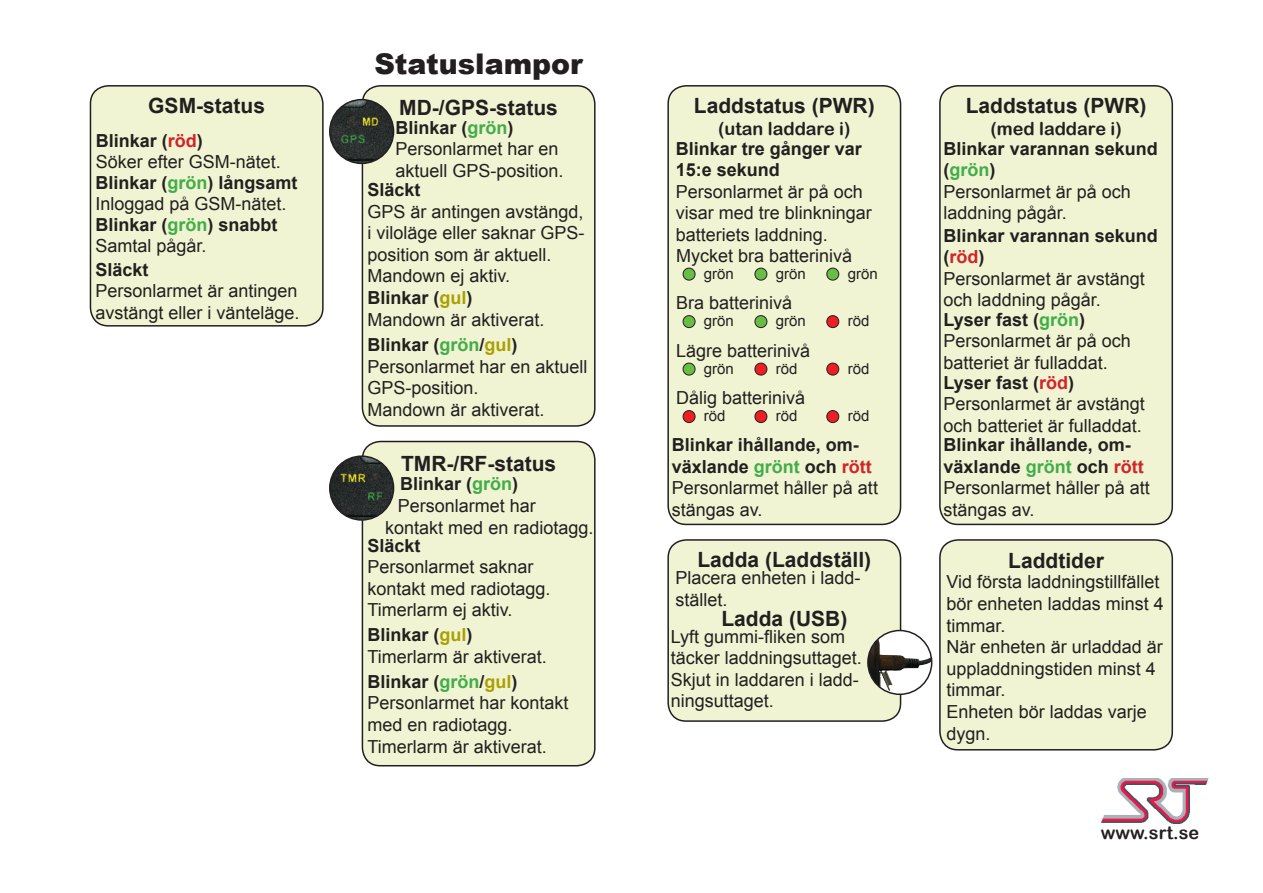
<style>
.page{position:relative;width:1263px;height:893px;background:#fff}
.page>*{position:absolute;margin:0;border:0;box-sizing:border-box;transform-origin:0 0}
.t1{font:900 28.5px "Arial";color:#231f20}
.t2{font:700 21px "Arial";color:#231f20}
.t3{font:18px/21.6px "Arial";color:#231f20}
.t4{font:700 18px/21.6px "Arial";color:#231f20}
.t5{font:18px "Arial Rounded MT Bold";color:#231f20}
.t6{font:15px "Arial";color:#231f20}
.s1{font-weight:700}
.s2{font-weight:700;color:#d2232a}
.s3{font-weight:700;color:#41ad49}
.s4{color:#41ad49}
.s5{font-weight:400}
.s6{font-weight:700;color:#aba000}
</style>
<div class="page">
<img style="left:1101px;top:778px;width:108px;height:45px">
<div style="left:90px;top:86px;width:233px;height:240px;background:#f0f4d2;border-radius:18px"></div>
<div style="left:90px;top:85px;width:234px;height:242px;border:2px solid #231f20;border-radius:18px"></div>
<div style="left:668px;top:86px;width:232px;height:438px;background:#f0f4d2;border-radius:18px"></div>
<div style="left:667px;top:85px;width:234px;height:440px;border:2px solid #231f20;border-radius:18px"></div>
<div style="left:683px;top:268px;width:12px;height:12px;background:#69bd45;border-radius:50%"></div>
<div style="left:683px;top:268px;width:12px;height:12px;border:1px solid #231f20;border-radius:50%"></div>
<div style="left:755px;top:268px;width:12px;height:12px;background:#69bd45;border-radius:50%"></div>
<div style="left:754px;top:268px;width:13px;height:12px;border:1px solid #231f20;border-radius:50%"></div>
<div style="left:827px;top:268px;width:12px;height:12px;background:#69bd45;border-radius:50%"></div>
<div style="left:826px;top:268px;width:13px;height:12px;border:1px solid #231f20;border-radius:50%"></div>
<div style="left:755px;top:316px;width:12px;height:12px;background:#69bd45;border-radius:50%"></div>
<div style="left:754px;top:315px;width:13px;height:13px;border:1px solid #231f20;border-radius:50%"></div>
<div style="left:683px;top:316px;width:12px;height:12px;background:#69bd45;border-radius:50%"></div>
<div style="left:683px;top:315px;width:12px;height:13px;border:1px solid #231f20;border-radius:50%"></div>
<div style="left:827px;top:316px;width:12px;height:12px;background:#ed1e24;border-radius:50%"></div>
<div style="left:826px;top:315px;width:13px;height:13px;border:1px solid #231f20;border-radius:50%"></div>
<div style="left:683px;top:363px;width:12px;height:12px;background:#69bd45;border-radius:50%"></div>
<div style="left:683px;top:363px;width:12px;height:12px;border:1px solid #231f20;border-radius:50%"></div>
<div style="left:827px;top:363px;width:12px;height:12px;background:#ed1e24;border-radius:50%"></div>
<div style="left:826px;top:363px;width:13px;height:12px;border:1px solid #231f20;border-radius:50%"></div>
<div style="left:755px;top:363px;width:12px;height:12px;background:#ed1e24;border-radius:50%"></div>
<div style="left:754px;top:363px;width:13px;height:12px;border:1px solid #231f20;border-radius:50%"></div>
<div style="left:827px;top:411px;width:12px;height:12px;background:#ed1e24;border-radius:50%"></div>
<div style="left:826px;top:410px;width:13px;height:13px;border:1px solid #231f20;border-radius:50%"></div>
<div style="left:755px;top:411px;width:12px;height:12px;background:#ed1e24;border-radius:50%"></div>
<div style="left:754px;top:410px;width:13px;height:13px;border:1px solid #231f20;border-radius:50%"></div>
<div style="left:683px;top:411px;width:12px;height:12px;background:#ed1e24;border-radius:50%"></div>
<div style="left:683px;top:410px;width:12px;height:13px;border:1px solid #231f20;border-radius:50%"></div>
<div style="left:940px;top:86px;width:232px;height:438px;background:#f0f4d2;border-radius:18px"></div>
<div style="left:939px;top:85px;width:234px;height:440px;border:2px solid #231f20;border-radius:18px"></div>
<div style="left:668px;top:540px;width:232px;height:181px;background:#f0f4d2;border-radius:18px"></div>
<div style="left:667px;top:539px;width:234px;height:183px;border:2px solid #231f20;border-radius:18px"></div>
<div style="left:940px;top:540px;width:232px;height:210px;background:#f0f4d2;border-radius:18px"></div>
<div style="left:939px;top:539px;width:234px;height:211px;border:2px solid #231f20;border-radius:18px"></div>
<div style="left:362px;top:86px;width:233px;height:340px;background:#f0f4d2;border-radius:18px"></div>
<div style="left:362px;top:85px;width:233px;height:342px;border:2px solid #231f20;border-radius:18px"></div>
<div style="left:362px;top:441px;width:233px;height:325px;background:#f0f4d2;border-radius:18px"></div>
<div style="left:362px;top:441px;width:233px;height:325px;border:2px solid #231f20;border-radius:18px"></div>
<img style="left:868px;top:630px;width:64px;height:64px;border-radius:32px">
<div style="left:867px;top:630px;width:65px;height:65px;border:2px solid #231f20;border-radius:50%"></div>
<img style="left:330px;top:100px;width:64px;height:63px;border-radius:32px">
<div style="left:329px;top:99px;width:65px;height:65px;border:2px solid #231f20;border-radius:50%"></div>
<img style="left:330px;top:456px;width:64px;height:64px;border-radius:32px">
<div style="left:329px;top:455px;width:65px;height:66px;border:2px solid #231f20;border-radius:50%"></div>
<p class="t2" style="left:148px;top:92px;width:118px">GSM-status</p>
<p class="t3" style="left:96px;top:130px;width:187px"><span class="s1">Blinkar (</span><span class="s2">röd</span><span class="s1">)<br></span>Söker efter GSM-nätet.</p>
<p class="t3" style="left:95px;top:172px;width:204px"><span class="s1">Blinkar (</span><span class="s3">grön</span><span class="s1">) långsamt<br></span>Inloggad på GSM-nätet.</p>
<p class="t4" style="left:95px;top:214px;width:184px">Blinkar (<span class="s4">grön</span>) snabbt<br><span class="s5">Samtal pågår.</span></p>
<p class="t3" style="left:95px;top:259px;width:206px"><span class="s1">Släckt<br></span>Personlarmet är antingen avstängt eller i vänteläge.</p>
<p class="t1" style="left:374px;top:44px;width:210px">Statuslampor</p>
<p class="t2" style="left:399px;top:94px;width:160px">MD-/GPS-status</p>
<p class="t3" style="left:395px;top:117px;width:170px"><span class="s1">Blinkar (</span><span class="s3">grön</span><span class="s1">)<br></span>Personlarmet har en aktuell GPS-position.</p>
<p class="t3" style="left:367px;top:179px;width:219px"><span class="s1">Släckt<br></span>GPS är antingen avstängd, i viloläge eller saknar GPS&shy;position som är aktuell.</p>
<p class="t3" style="left:367px;top:265px;width:144px">Mandown ej aktiv.</p>
<p class="t3" style="left:367px;top:287px;width:179px"><span class="s1">Blinkar (</span><span class="s6">gul</span><span class="s1">)<br></span>Mandown är aktiverat.</p>
<p class="t3" style="left:367px;top:334px;width:222px"><span class="s1">Blinkar (</span><span class="s3">grön</span><span class="s1">/</span><span class="s6">gul</span><span class="s1">)<br></span>Personlarmet har en aktuell<br>GPS-position.</p>
<p class="t3" style="left:367px;top:399px;width:179px">Mandown är aktiverat.</p>
<p class="t2" style="left:401px;top:449px;width:157px">TMR-/RF-status</p>
<p class="t3" style="left:398px;top:473px;width:140px"><span class="s1">Blinkar (</span><span class="s3">grön</span><span class="s1">)<br></span>Personlarmet har</p>
<p class="t3" style="left:385px;top:517px;width:210px">kontakt med en radiotagg.</p>
<p class="t3" style="left:367px;top:535px;width:168px"><span class="s1">Släckt<br></span>Personlarmet saknar</p>
<p class="t3" style="left:367px;top:578px;width:185px">kontakt med radiotagg.</p>
<p class="t3" style="left:367px;top:599px;width:147px">Timerlarm ej aktiv.</p>
<p class="t3" style="left:367px;top:624px;width:181px"><span class="s1">Blinkar (</span><span class="s6">gul</span><span class="s1">)<br></span>Timerlarm är aktiverat.</p>
<p class="t3" style="left:367px;top:671px;width:203px"><span class="s1">Blinkar (</span><span class="s3">grön</span><span class="s1">/</span><span class="s6">gul</span><span class="s1">)<br></span>Personlarmet har kontakt med en radiotagg.</p>
<p class="t3" style="left:367px;top:736px;width:181px">Timerlarm är aktiverat.</p>
<p class="t2" style="left:694px;top:92px;width:182px">Laddstatus (PWR)</p>
<p class="t5" style="left:718px;top:118px;width:134px">(utan laddare i)</p>
<p class="t3" style="left:676px;top:138px;width:198px"><span class="s1">Blinkar tre gånger var<br>15:e sekund<br></span>Personlarmet är på och visar med tre blinkningar batteriets laddning.</p>
<p class="t6" style="left:704px;top:264px;width:32px">grön</p>
<p class="t6" style="left:776px;top:264px;width:32px">grön</p>
<p class="t6" style="left:848px;top:264px;width:32px">grön</p>
<p class="t3" style="left:676px;top:245px;width:178px">Mycket bra batterinivå</p>
<p class="t3" style="left:676px;top:292px;width:118px">Bra batterinivå</p>
<p class="t6" style="left:704px;top:311px;width:32px">grön</p>
<p class="t6" style="left:776px;top:311px;width:32px">grön</p>
<p class="t6" style="left:848px;top:311px;width:23px">röd</p>
<p class="t3" style="left:676px;top:340px;width:136px">Lägre batterinivå</p>
<p class="t6" style="left:704px;top:359px;width:32px">grön</p>
<p class="t6" style="left:776px;top:359px;width:23px">röd</p>
<p class="t6" style="left:848px;top:359px;width:23px">röd</p>
<p class="t3" style="left:676px;top:387px;width:131px">Dålig batterinivå</p>
<p class="t3" style="left:672px;top:434px;width:208px"><span class="s1">Blinkar ihållande, om&shy;växlande</span> <span class="s3">grönt</span> <span class="s1">och</span> <span class="s2">rött<br></span>Personlarmet håller på att stängas av.</p>
<p class="t6" style="left:704px;top:406px;width:23px">röd</p>
<p class="t6" style="left:776px;top:406px;width:23px">röd</p>
<p class="t6" style="left:848px;top:406px;width:23px">röd</p>
<p class="t2" style="left:697px;top:546px;width:175px">Ladda (Laddställ)</p>
<p class="t2" style="left:721px;top:604px;width:127px">Ladda (USB)</p>
<p class="t3" style="left:671px;top:626px;width:193px">Lyft gummi-fliken som täcker laddningsuttaget.</p>
<p class="t3" style="left:671px;top:669px;width:190px">Skjut in laddaren i ladd&shy;ningsuttaget.</p>
<p class="t3" style="left:675px;top:567px;width:187px">Placera enheten i ladd&shy;stället.</p>
<p class="t2" style="left:966px;top:92px;width:182px">Laddstatus (PWR)</p>
<p class="t5" style="left:990px;top:118px;width:133px">(med laddare i)</p>
<p class="t3" style="left:944px;top:138px;width:216px"><span class="s1">Blinkar varannan sekund (</span><span class="s3">grön</span><span class="s1">)<br></span>Personlarmet är på och laddning pågår.</p>
<p class="t4" style="left:944px;top:225px;width:216px">Blinkar varannan sekund</p>
<p class="t3" style="left:944px;top:246px;width:203px"><span class="s1">(</span><span class="s2">röd</span><span class="s1">)<br></span>Personlarmet är avstängt och laddning pågår.</p>
<p class="t3" style="left:944px;top:309px;width:189px"><span class="s1">Lyser fast (</span><span class="s3">grön</span><span class="s1">)<br></span>Personlarmet är på och batteriet är fulladdat.</p>
<p class="t3" style="left:944px;top:372px;width:203px"><span class="s1">Lyser fast (</span><span class="s2">röd</span><span class="s1">)<br></span>Personlarmet är avstängt och batteriet är fulladdat.</p>
<p class="t3" style="left:944px;top:434px;width:208px"><span class="s1">Blinkar ihållande, om&shy;växlande</span> <span class="s3">grönt</span> <span class="s1">och</span> <span class="s2">rött<br></span>Personlarmet håller på att stängas av.</p>
<p class="t2" style="left:1008px;top:547px;width:97px">Laddtider</p>
<p class="t3" style="left:946px;top:571px;width:219px">Vid första laddningstillfället bör enheten laddas minst 4 timmar.</p>
<p class="t3" style="left:946px;top:636px;width:218px">När enheten är urladdad är uppladdningstiden minst 4 timmar.</p>
<p class="t3" style="left:946px;top:701px;width:202px">Enheten bör laddas varje dygn.</p>
<p class="t5" style="left:1101px;top:822px;width:100px">www.srt.se</p>
</div>
